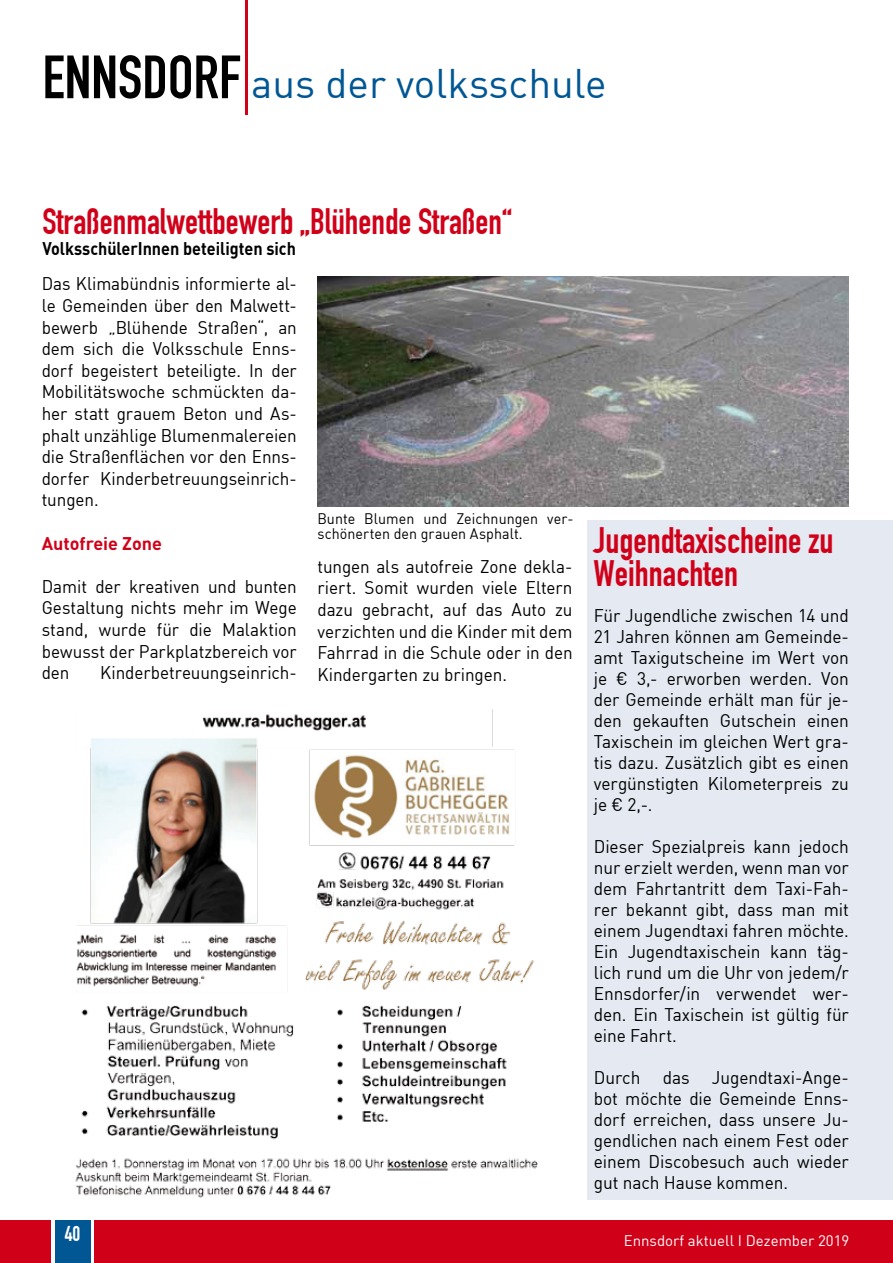
<style>
.page{position:relative;width:893px;height:1263px;background:#fff}
.page>*{position:absolute;margin:0;border:0;box-sizing:border-box;transform-origin:0 0}
.t1{font:60px "DIN Engschrift";color:#000}
.t2{font:40.5px "DIN";color:#005794}
.t3{font:36px/33px "DIN Engschrift";color:#d10019}
.t4{font:21px "DIN Engschrift";color:#fff}
.t5{font:18px/21px "DIN";letter-spacing:-.005em;color:#000;text-align:justify;scale:.96 1}
.t6{font:18px/21.6px "DIN";letter-spacing:-.005em;color:#000;text-align:justify;scale:.95 1}
.t7{font:700 18px "DIN";color:#000;scale:.9 1}
.t8{font:700 18px "DIN";color:#d10019}
.t9{font:15px/15px "DIN";letter-spacing:.005em;color:#000;scale:.95 1}
.t10{font:15px "DIN";color:#fff}
</style>
<div class="page">
<div style="left:0;top:1220px;width:893px;height:43px;background:#d10019"></div>
<div style="left:51px;top:1220px;width:43px;height:43px;background:linear-gradient(to bottom,#fff,#fff)"></div>
<div style="left:55px;top:1220px;width:35px;height:43px;background:#005794"></div>
<hr style="left:245px;top:0;width:3px;height:114px;background:#d10019">
<img style="left:75px;top:709px;width:463px;height:489px">
<div style="left:587px;top:520px;width:306px;height:679px;background:#e4e9f2"></div>
<img style="left:317px;top:276px;width:532px;height:231px">
<h1 class="t1" style="left:42px;top:42px;width:200px">ENNSDORF</h1>
<h2 class="t2" style="left:251px;top:58px;width:357px">aus der volksschule</h2>
<h3 class="t3" style="left:42px;top:205px;width:471px">Straßenmalwettbewerb „Blühende Straßen“</h3>
<p class="t7" style="left:42px;top:237px;width:283px">VolksschülerInnen beteiligten sich</p>
<p class="t6" style="left:42px;top:273px;width:270px">Das Klimabündnis informierte al&shy;le Gemeinden über den Malwett&shy;bewerb „Blühende Straßen“, an dem sich die Volksschule Enns&shy;dorf begeistert beteiligte. In der Mobilitätswoche schmückten da&shy;her statt grauem Beton und As&shy;phalt unzählige Blumenmalereien die Straßenflächen vor den Enns&shy;dorfer Kinderbetreuungseinrich&shy;tungen.</p>
<p class="t8" style="left:42px;top:531px;width:122px">Autofreie Zone</p>
<p class="t6" style="left:42px;top:575px;width:270px">Damit der kreativen und bunten Gestaltung nichts mehr im Wege stand, wurde für die Malaktion bewusst der Parkplatzbereich vor den</p>
<p class="t6" style="left:100px;top:662px;width:209px">Kinderbetreuungseinrich-</p>
<p class="t9" style="left:317px;top:510px;width:271px">Bunte Blumen und Zeichnungen ver&shy;schönerten den grauen Asphalt.</p>
<p class="t6" style="left:317px;top:555px;width:270px">tungen als autofreie Zone dekla&shy;riert. Somit wurden viele Eltern dazu gebracht, auf das Auto zu verzichten und die Kinder mit dem Fahrrad in die Schule oder in den Kindergarten zu bringen.</p>
<p class="t4" style="left:65px;top:1221px;width:17px">40</p>
<h3 class="t3" style="left:594px;top:524px;width:242px">Jugendtaxischeine zu<br>Weihnachten</h3>
<p class="t5" style="left:594px;top:605px;width:267px">Für Jugendliche zwischen 14 und 21 Jahren können am Gemeinde&shy;amt Taxigutscheine im Wert von je € 3,- erworben werden. Von der Gemeinde erhält man für je&shy;den gekauften Gutschein einen Taxischein im gleichen Wert gra&shy;tis dazu. Zusätzlich gibt es einen vergünstigten Kilometerpreis zu je € 2,-.</p>
<p class="t5" style="left:594px;top:836px;width:267px">Dieser Spezialpreis kann jedoch nur erzielt werden, wenn man vor dem Fahrtantritt dem Taxi-Fah&shy;rer bekannt gibt, dass man mit einem Jugendtaxi fahren möchte.<br>Ein Jugendtaxischein kann täg&shy;lich rund um die Uhr von jedem/r Ennsdorfer/in verwendet wer&shy;den. Ein Taxischein ist gültig für eine Fahrt.</p>
<p class="t5" style="left:594px;top:1067px;width:267px">Durch das Jugendtaxi-Ange&shy;bot möchte die Gemeinde Enns&shy;dorf erreichen, dass unsere Ju&shy;gendlichen nach einem Fest oder einem Discobesuch auch wieder gut nach Hause kommen.</p>
<p class="t10" style="left:624px;top:1231px;width:227px">Ennsdorf aktuell I Dezember 2019</p>
</div>
